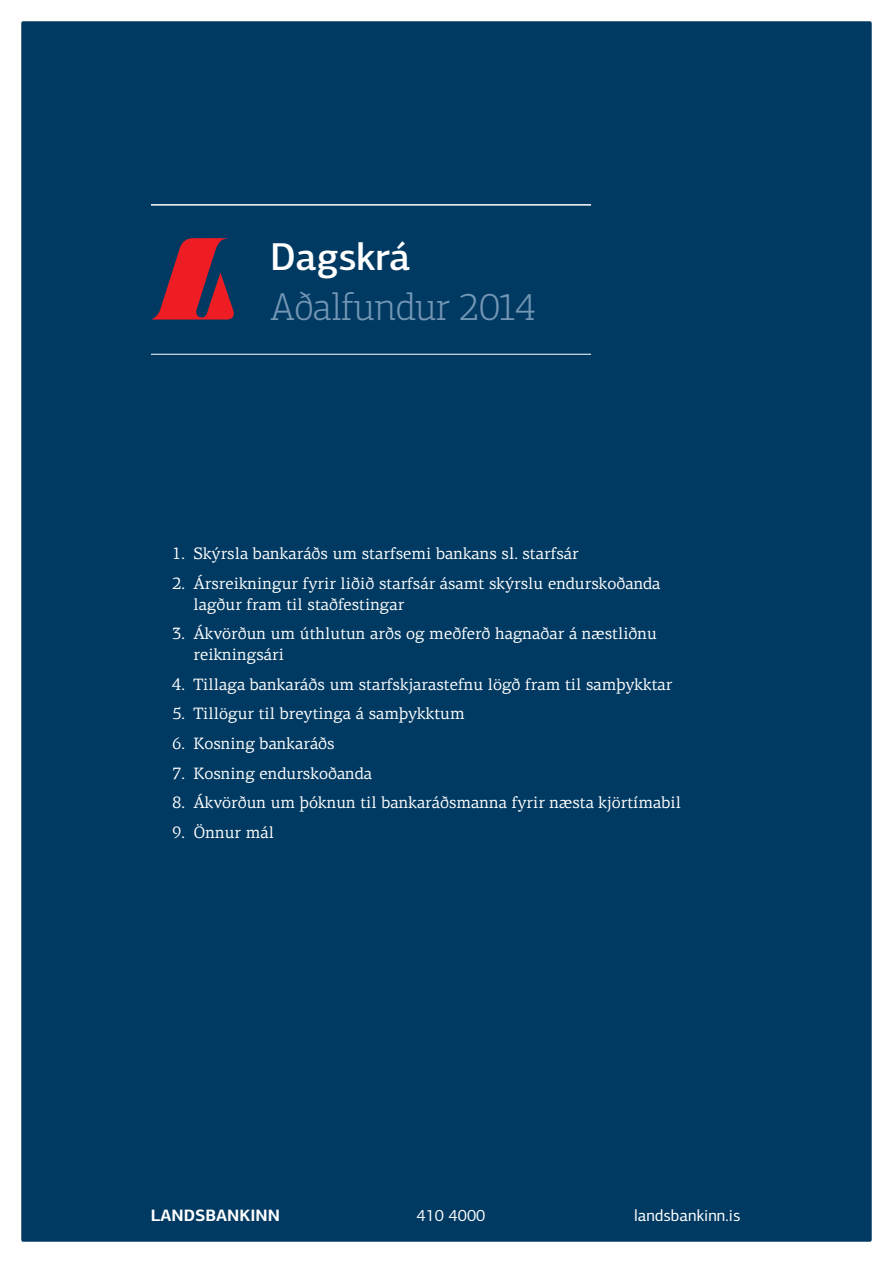
<style>
.page{position:relative;width:893px;height:1263px;background:#fff}
.page>*{position:absolute;margin:0;border:0;box-sizing:border-box;transform-origin:0 0}
.Fyrirsögn{font:300 39px "LB Centro Slab";letter-spacing:-.01em;color:#7496b5}
.Fyrirsögn-2{font:500 39px "LB Centro Sans";letter-spacing:-.01em;color:#fff}
.Meginmál{font:16.5px/21px "LB Centro Serif";color:#fff}
.t1{font:16.5px "LB Centro Sans";color:#fff}
.t2{font:700 16.5px "LB Centro Sans";color:#fff}
</style>
<div class="page">
<div style="left:21px;top:21px;width:851px;height:1221px;background:#003a62;border-radius:2px"></div>
<hr style="left:151px;top:204px;width:440px;height:2px;background:#fff">
<hr style="left:151px;top:354px;width:440px;height:1px;background:#fff">
<svg style="left:151px;top:238px;width:83px;height:82px"></svg>
<p class="Fyrirsögn-2" style="left:270px;top:233px;width:142px">Dagskrá</p>
<p class="Fyrirsögn" style="left:270px;top:284px;width:267px">Aðalfundur 2014</p>
<p class="Meginmál" style="left:172px;top:543px;width:408px">1. Skýrsla bankaráðs um starfsemi bankans sl. starfsár</p>
<p class="Meginmál" style="left:193px;top:573px;width:469px;text-indent:-21px">2. Ársreikningur fyrir liðið starfsár ásamt skýrslu endurskoðanda lagður fram til staðfestingar</p>
<p class="Meginmál" style="left:193px;top:623px;width:465px;text-indent:-21px">3. Ákvörðun um úthlutun arðs og meðferð hagnaðar á næstliðnu reikningsári</p>
<p class="Meginmál" style="left:172px;top:674px;width:502px">4. Tillaga bankaráðs um starfskjarastefnu lögð fram til samþykktar</p>
<p class="Meginmál" style="left:172px;top:703px;width:294px">5. Tillögur til breytinga á samþykktum</p>
<p class="Meginmál" style="left:172px;top:733px;width:164px">6. Kosning bankaráðs</p>
<p class="Meginmál" style="left:172px;top:762px;width:201px">7. Kosning endurskoðanda</p>
<p class="Meginmál" style="left:172px;top:792px;width:510px">8. Ákvörðun um þóknun til bankaráðsmanna fyrir næsta kjörtímabil</p>
<p class="Meginmál" style="left:172px;top:821px;width:103px">9. Önnur mál</p>
<p class="t2" style="left:151px;top:1205px;width:131px">LANDSBANKINN</p>
<p class="t1" style="left:416px;top:1205px;width:70px">410 4000</p>
<p class="t1" style="left:634px;top:1205px;width:108px">landsbankinn.is</p>
</div>
